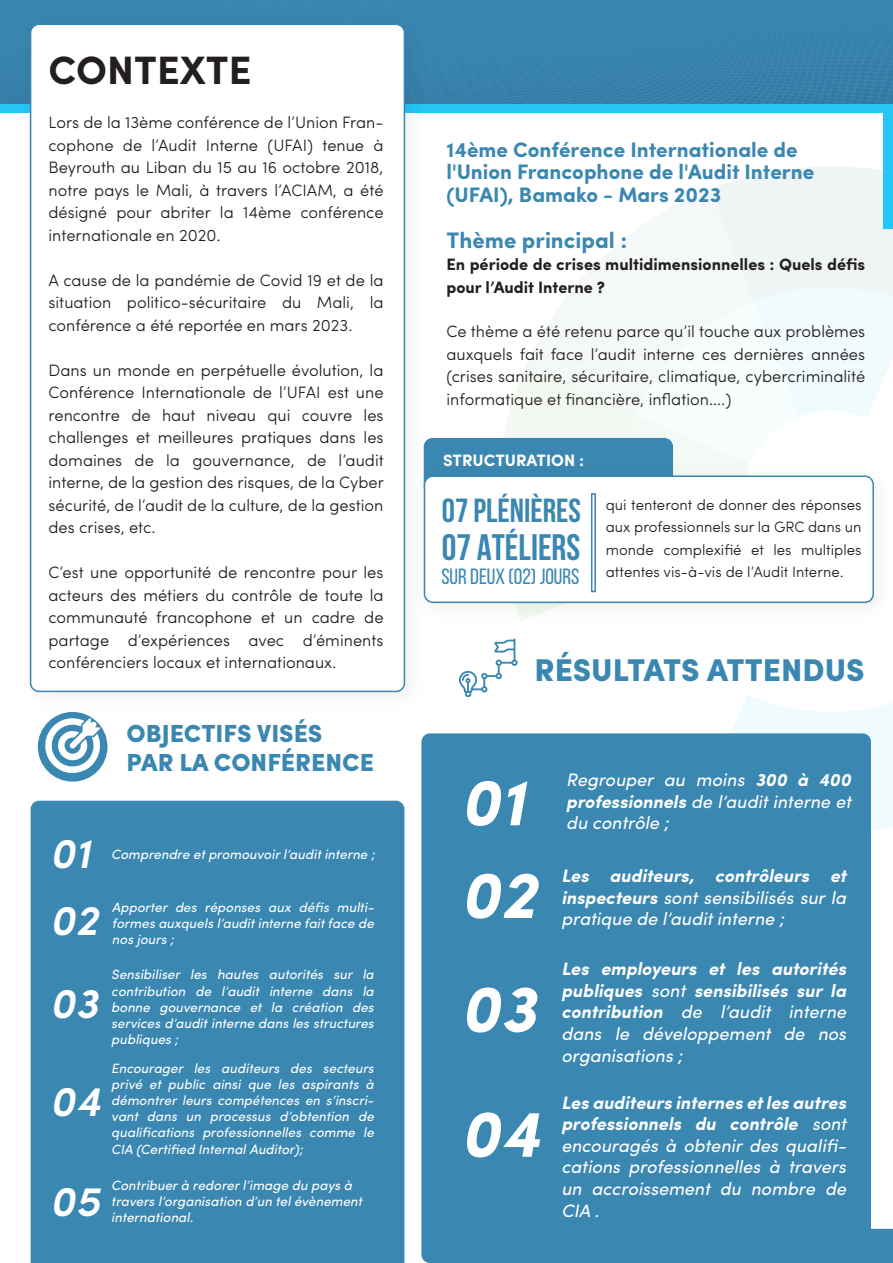
<style>
.page{position:relative;width:893px;height:1263px;background:#fff}
.page>*{position:absolute;margin:0;border:0;box-sizing:border-box;transform-origin:0 0}
.t1{font:italic 700 66.45px/92.7px "Sofia Pro";color:#fff}
.t2{font:italic 600 42.15px/82.9px "Sofia Pro";color:#fff}
.t3{font:700 39.6px "Sofia Pro";color:#241f1f}
.t4{font:700 36.9px "Bebas Neue";color:#3a87b2}
.t5{font:700 33.45px "Bebas Neue";color:#3a87b2}
.t6{font:900 31.5px "Sofia Pro";color:#3a87b2}
.t7{font:900 24.75px/29.7px "Sofia Pro";color:#3a87b2}
.t8{font:700 22.5px "Sofia Pro";color:#3a87b3}
.t9{font:22.05px "Bebas Neue";color:#3a87b2}
.t10{font:700 21px/22.5px "Sofia Pro";color:#3a87b2}
.t11{font:italic 18px/21.6px "Sofia Pro";color:#fff;text-align:justify}
.t12{font:italic 700 18px/21.6px "Sofia Pro";color:#fff;text-align:justify}
.t13{font:300 16.5px/22.5px "Sofia Pro";color:#241f1f;text-align:justify}
.t14{font:700 16.5px/22.5px "Sofia Pro";color:#241f1f}
.t15{font:700 16.5px "Sofia Pro";color:#fff}
.t16{font:300 15px/22.5px "Sofia Pro";color:#241f1f;text-align:justify}
.t17{font:italic 13.5px/16.2px "Sofia Pro";color:#fff;text-align:justify}
.s1{font-weight:700}
.s2{font-weight:400}
</style>
<div class="page">
<div style="left:852px;top:703px;width:41px;height:127px;background:#f0fbfe"></div>
<svg style="left:489px;top:166px;width:403px;height:288px"></svg>
<svg style="left:731px;top:695px;width:121px;height:38px;fill:#f0fbfe"></svg>
<div style="left:884px;top:0;width:9px;height:229px;background:#23c6f4"></div>
<div style="left:1px;top:1px;width:892px;height:111px;background:#23c6f4"></div>
<img style="left:0;top:0;width:892px;height:103px">
<div style="left:424px;top:438px;width:249px;height:57px;background:#3a87b2;border-radius:9px"></div>
<img style="left:8px;top:2px;width:427px;height:716px">
<div style="left:31px;top:24px;width:373px;height:667px;background:#fff;border-radius:8px"></div>
<div style="left:30px;top:24px;width:375px;height:668px;border:2px solid #3a87b2;border-radius:8px"></div>
<div style="left:421px;top:733px;width:450px;height:530px;background:#3a87b2;border-radius:8px"></div>
<div style="left:31px;top:801px;width:373px;height:462px;background:#3a87b2"></div>
<img style="left:402px;top:454px;width:474px;height:179px">
<div style="left:424px;top:476px;width:449px;height:126px;background:#fff;border-radius:8px"></div>
<div style="left:424px;top:475px;width:450px;height:128px;border:2px solid #3a87b2;border-radius:8px"></div>
<div style="left:38px;top:712px;width:69px;height:70px;background:#3a87b2;border-radius:50%"></div>
<svg style="left:44px;top:718px;width:56px;height:56px"></svg>
<svg style="left:591px;top:493px;width:5px;height:99px"></svg>
<svg style="left:459px;top:638px;width:59px;height:59px"></svg>
<hr style="left:892px;top:0;width:1px;height:217px;background:#3a87b2">
<img style="left:892px;top:178px;width:1px;height:552px">
<svg style="left:865px;top:1229px;width:28px;height:34px"></svg>
<h3 class="t3" style="left:49px;top:40px;width:205px">CONTEXTE</h3>
<p class="t13" style="left:49px;top:110px;width:337px">Lors de la 13ème conférence de l’Union Fran&shy;cophone de l’Audit Interne (UFAI) tenue à Beyrouth au Liban du 15 au 16 octobre 2018, notre pays le Mali, à travers l’ACIAM, a été désigné pour abriter la 14ème conférence internationale en 2020.</p>
<p class="t13" style="left:49px;top:267px;width:336px">A cause de la pandémie de Covid 19 et de la situation politico-sécuritaire du Mali, la conférence a été reportée en mars 2023.</p>
<p class="t13" style="left:49px;top:357px;width:337px">Dans un monde en perpétuelle évolution, la Conférence Internationale de l’UFAI est une rencontre de haut niveau qui couvre les challenges et meilleures pratiques dans les domaines de la gouvernance, de l’audit interne, de la gestion des risques, de la Cyber sécurité, de l’audit de la culture, de la gestion des crises, etc.</p>
<p class="t13" style="left:49px;top:560px;width:337px">C’est une opportunité de rencontre pour les acteurs des métiers du contrôle de toute la communauté francophone et un cadre de partage d’expériences avec d’éminents conférenciers locaux et internationaux.</p>
<h3 class="t7" style="left:127px;top:716px;width:249px">OBJECTIFS VISÉS<br>PAR LA CONFÉRENCE</h3>
<h2 class="t2" style="left:50px;top:809px;width:42px">01</h2>
<p class="t17" style="left:111px;top:845px;width:265px">Comprendre et promouvoir l’audit interne ;</p>
<h2 class="t2" style="left:50px;top:876px;width:50px">02<br>03</h2>
<h2 class="t2" style="left:50px;top:1056px;width:52px">04</h2>
<h2 class="t2" style="left:50px;top:1156px;width:51px">05</h2>
<p class="t17" style="left:112px;top:898px;width:263px">Apporter des réponses aux défis multi&shy;formes auxquels l’audit interne fait face de nos jours ;</p>
<p class="t17" style="left:111px;top:965px;width:264px">Sensibiliser les hautes autorités sur la contribution de l’audit interne dans la bonne gouvernance et la création des services d’audit interne dans les structures publiques ;</p>
<p class="t17" style="left:111px;top:1059px;width:264px">Encourager les auditeurs des secteurs privé et public ainsi que les aspirants à démontrer leurs compétences en s’inscri&shy;vant dans un processus d’obtention de qualifications professionnelles comme le CIA (Certified Internal Auditor);</p>
<p class="t17" style="left:111px;top:1176px;width:253px;text-align:left">Contribuer à redorer l’image du pays à travers l’organisation d’un tel évènement international.</p>
<p class="t10" style="left:446px;top:137px;width:369px">14ème Conférence Internationale de l'Union Francophone de l'Audit Interne (UFAI), Bamako - Mars 2023</p>
<h3 class="t8" style="left:446px;top:223px;width:182px">Thème principal :</h3>
<p class="t14" style="left:446px;top:252px;width:420px">En période de crises multidimensionnelles : Quels défis pour l’Audit Interne ?</p>
<p class="t13" style="left:446px;top:319px;width:420px">Ce thème a été retenu parce qu’il touche aux problèmes auxquels fait face l’audit interne ces dernières années (crises sanitaire, sécuritaire, climatique, cybercriminalité informatique et financière, inflation….)</p>
<p class="t15" style="left:443px;top:447px;width:143px">STRUCTURATION :</p>
<h3 class="t5" style="left:442px;top:492px;width:141px">07 PLÉNIÈRES</h3>
<h3 class="t4" style="left:442px;top:527px;width:140px">07 ATÉLIERS</h3>
<h3 class="t9" style="left:441px;top:564px;width:139px">SUR DEUX (02) JOURS</h3>
<p class="t16" style="left:606px;top:492px;width:257px">qui tenteront de donner des réponses aux professionnels sur la GRC dans un monde complexifié et les multiples attentes vis-à-vis de l’Audit Interne.</p>
<h3 class="t6" style="left:534px;top:645px;width:332px">RÉSULTATS ATTENDUS</h3>
<h1 class="t1" style="left:460px;top:751px;width:78px">01<br>02</h1>
<h1 class="t1" style="left:460px;top:942px;width:82px;line-height:124.9px">03<br>04</h1>
<p class="t11" style="left:566px;top:768px;width:286px">Regrouper au moins <span class="s1">300 à 400 professionnels</span> de l’audit interne et du contrôle ;</p>
<p class="t11" style="left:561px;top:864px;width:286px"><span class="s1">Les auditeurs, contrôleurs et inspecteurs</span> sont sensibilisés sur la pratique de l’audit interne ;</p>
<p class="t12" style="left:561px;top:957px;width:286px">Les employeurs et les autorités publiques <span class="s2">sont</span> sensibilisés sur la contribution <span class="s2">de l’audit interne dans le développement de nos organisations ;</span></p>
<p class="t11" style="left:561px;top:1090px;width:286px"><span class="s1">Les auditeurs internes et les autres professionnels du contrôle</span> sont encouragés à obtenir des qualifi&shy;cations professionnelles à travers un accroissement du nombre de CIA .</p>
</div>
